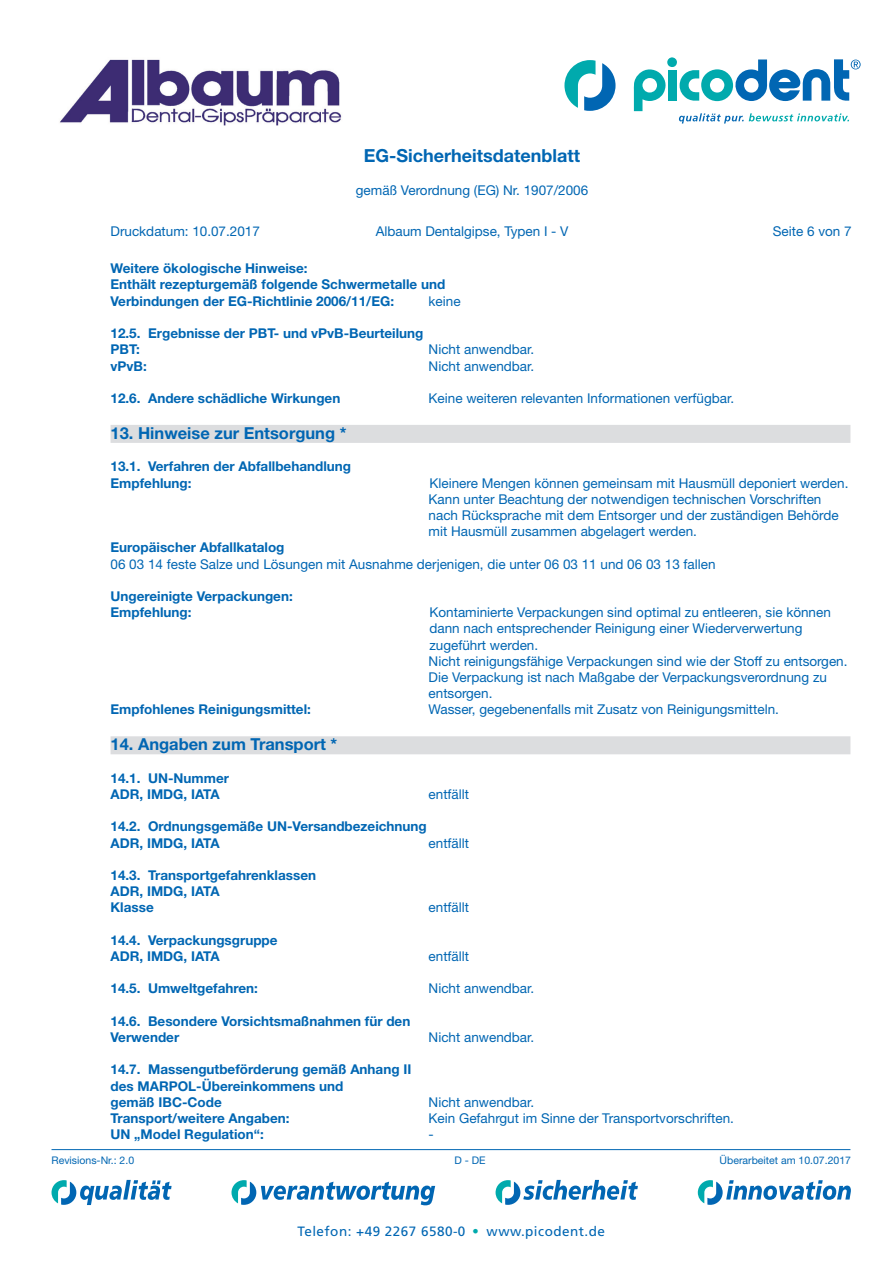
<style>
.page{position:relative;width:893px;height:1263px;background:#fff}
.page>*{position:absolute;margin:0;border:0;box-sizing:border-box;transform-origin:0 0}
.t1{font:39px "Frutiger LT Std";color:#00aaad}
.t2{font:700 18px "Helvetica Neue LT Std";color:#0166b3}
.t3{font:700 16.5px "Helvetica Neue LT Std";color:#0166b3}
.t4{font:13.5px/16.2px "Helvetica Neue LT Std";color:#0166b3}
.t5{font:700 13.5px/16.2px "Helvetica Neue LT Std";color:#0166b3}
.t6{font:13.5px "Frutiger LT Std";letter-spacing:.035em;color:#0166b3}
.t7{font:10.5px "Helvetica Neue LT Std";color:#0166b3}
</style>
<div class="page">
<svg style="left:52px;top:1180px;width:120px;height:25px"></svg>
<svg style="left:496px;top:1180px;width:142px;height:25px"></svg>
<svg style="left:698px;top:1180px;width:153px;height:25px"></svg>
<svg style="left:231px;top:1180px;width:204px;height:25px"></svg>
<hr style="left:52px;top:1149px;width:798px;height:1px;background:#0166b3">
<svg style="left:634px;top:69px;width:32px;height:42px"></svg>
<div style="left:668px;top:70px;width:9px;height:31px;background:#00aaad"></div>
<div style="left:667px;top:57px;width:10px;height:10px;background:#00aaad;border-radius:50%"></div>
<svg style="left:564px;top:60px;width:51px;height:51px"></svg>
<svg style="left:679px;top:113px;width:170px;height:11px"></svg>
<svg style="left:680px;top:59px;width:181px;height:42px"></svg>
<img style="left:59px;top:59px;width:283px;height:66px">
<div style="left:111px;top:425px;width:739px;height:18px;background:#dcdddf"></div>
<div style="left:111px;top:736px;width:739px;height:18px;background:#dcdddf"></div>
<h2 class="t2" style="left:364px;top:144px;width:218px">EG-Sicherheitsdatenblatt</h2>
<p class="t4" style="left:356px;top:182px;width:234px">gemäß Verordnung (EG) Nr. 1907/2006</p>
<p class="t4" style="left:111px;top:223px;width:151px">Druckdatum: 10.07.2017</p>
<p class="t4" style="left:376px;top:223px;width:194px">Albaum Dentalgipse, Typen I - V</p>
<p class="t4" style="left:773px;top:223px;width:80px">Seite 6 von 7</p>
<p class="t5" style="left:111px;top:260px;width:336px">Weitere ökologische Hinweise:<br>Enthält rezepturgemäß folgende Schwermetalle und<br>Verbindungen der EG-Richtlinie 2006/11/EG:</p>
<p class="t4" style="left:429px;top:293px;width:34px">keine</p>
<p class="t5" style="left:111px;top:325px;width:314px">12.5. Ergebnisse der PBT- und vPvB-Beurteilung<br>PBT:</p>
<p class="t4" style="left:429px;top:341px;width:107px">Nicht anwendbar.</p>
<p class="t5" style="left:111px;top:357px;width:38px">vPvB:</p>
<p class="t4" style="left:429px;top:357px;width:107px">Nicht anwendbar.</p>
<p class="t5" style="left:111px;top:390px;width:231px">12.6. Andere schädliche Wirkungen</p>
<p class="t4" style="left:429px;top:390px;width:307px">Keine weiteren relevanten Informationen verfügbar.</p>
<p class="t3" style="left:111px;top:423px;width:237px">13. Hinweise zur Entsorgung *</p>
<p class="t5" style="left:111px;top:458px;width:242px">13.1. Verfahren der Abfallbehandlung<br>Empfehlung:</p>
<p class="t4" style="left:429px;top:474px;width:421px">Kleinere Mengen können gemeinsam mit Hausmüll deponiert werden.<br>Kann unter Beachtung der notwendigen technischen Vorschriften nach Rücksprache mit dem Entsorger und der zuständigen Behörde mit Hausmüll zusammen abgelagert werden.</p>
<p class="t5" style="left:111px;top:539px;width:175px">Europäischer Abfallkatalog</p>
<p class="t4" style="left:111px;top:555px;width:607px">06 03 14 feste Salze und Lösungen mit Ausnahme derjenigen, die unter 06 03 11 und 06 03 13 fallen</p>
<p class="t5" style="left:111px;top:588px;width:184px">Ungereinigte Verpackungen:<br>Empfehlung:</p>
<p class="t4" style="left:429px;top:604px;width:420px">Kontaminierte Verpackungen sind optimal zu entleeren, sie können dann nach entsprechender Reinigung einer Wiederverwertung zugeführt werden.<br>Nicht reinigungsfähige Verpackungen sind wie der Stoff zu entsorgen.<br>Die Verpackung ist nach Maßgabe der Verpackungsverordnung zu entsorgen.</p>
<p class="t5" style="left:111px;top:701px;width:202px">Empfohlenes Reinigungsmittel:</p>
<p class="t4" style="left:429px;top:701px;width:352px">Wasser, gegebenenfalls mit Zusatz von Reinigungsmitteln.</p>
<p class="t3" style="left:111px;top:734px;width:228px">14. Angaben zum Transport *</p>
<p class="t5" style="left:111px;top:769px;width:120px">14.1. UN-Nummer<br>ADR, IMDG, IATA</p>
<p class="t4" style="left:429px;top:786px;width:42px">entfällt</p>
<p class="t5" style="left:111px;top:818px;width:318px">14.2. Ordnungsgemäße UN-Versandbezeichnung<br>ADR, IMDG, IATA</p>
<p class="t4" style="left:429px;top:834px;width:42px">entfällt</p>
<p class="t5" style="left:111px;top:867px;width:207px">14.3. Transportgefahrenklassen<br>ADR, IMDG, IATA<br>Klasse</p>
<p class="t5" style="left:111px;top:931px;width:169px">14.4. Verpackungsgruppe<br>ADR, IMDG, IATA</p>
<p class="t4" style="left:429px;top:899px;width:42px">entfällt</p>
<p class="t4" style="left:429px;top:948px;width:42px">entfällt</p>
<p class="t5" style="left:111px;top:980px;width:149px">14.5. Umweltgefahren:</p>
<p class="t4" style="left:429px;top:980px;width:107px">Nicht anwendbar.</p>
<p class="t5" style="left:111px;top:1012px;width:301px">14.6. Besondere Vorsichtsmaßnahmen für den<br>Verwender</p>
<p class="t4" style="left:429px;top:1029px;width:107px">Nicht anwendbar.</p>
<p class="t5" style="left:111px;top:1061px;width:302px">14.7. Massengutbeförderung gemäß Anhang II des MARPOL-Übereinkommens und<br>gemäß IBC-Code</p>
<p class="t4" style="left:429px;top:1094px;width:107px">Nicht anwendbar.</p>
<p class="t5" style="left:111px;top:1110px;width:181px">Transport/weitere Angaben:</p>
<p class="t4" style="left:429px;top:1110px;width:307px">Kein Gefahrgut im Sinne der Transportvorschriften.</p>
<p class="t5" style="left:111px;top:1126px;width:155px">UN „Model Regulation“:</p>
<p class="t4" style="left:429px;top:1126px;width:7px">-</p>
<p class="t7" style="left:52px;top:1154px;width:84px">Revisions-Nr.: 2.0</p>
<p class="t7" style="left:454px;top:1154px;width:33px">D - DE</p>
<p class="t7" style="left:720px;top:1154px;width:133px">Überarbeitet am 10.07.2017</p>
<p class="t6" style="left:297px;top:1223px;width:170px">Telefon: +49 2267 6580-0</p>
<h1 class="t1" style="left:470px;top:1206px;width:12px">·</h1>
<p class="t6" style="left:487px;top:1223px;width:120px">www.picodent.de</p>
</div>
